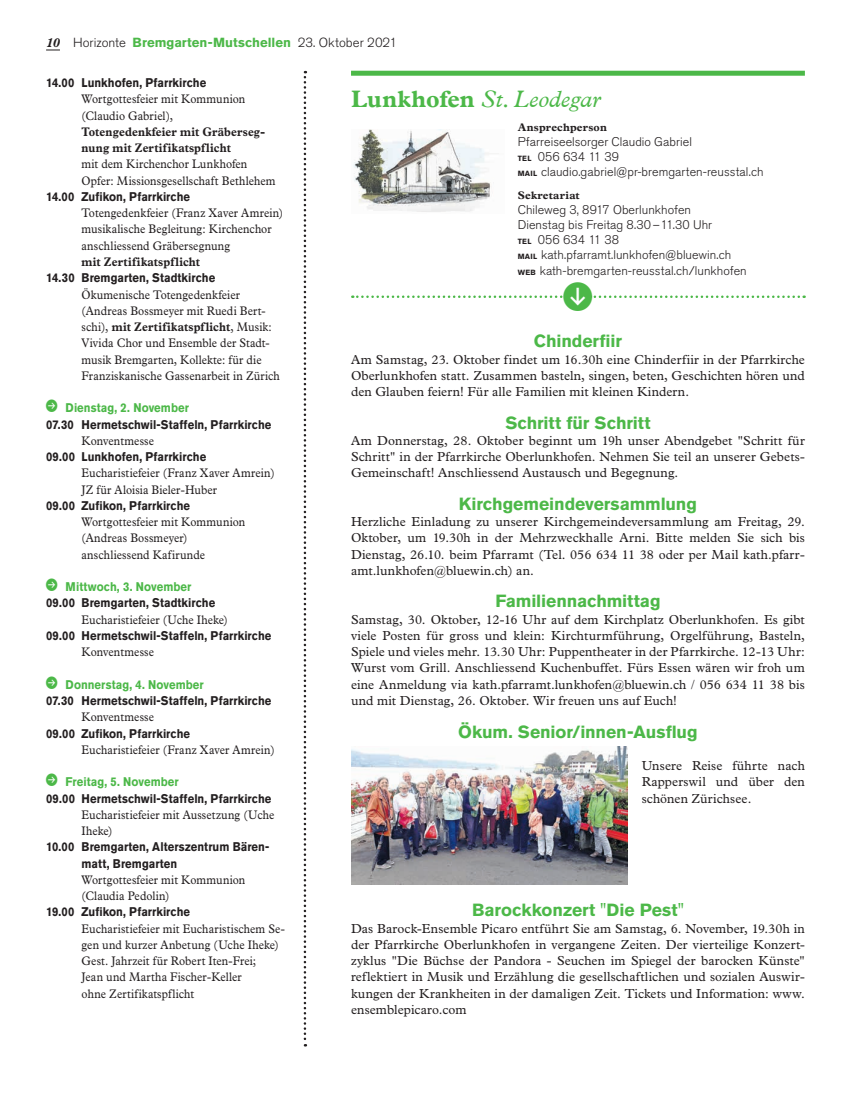
<style>
.page{position:relative;width:851px;height:1099px;background:#fff}
.page>*{position:absolute;margin:0;border:0;box-sizing:border-box;transform-origin:0 0}
.t1{font:italic 23.75px "Plantin MT Pro";letter-spacing:-.005em;color:#4cb848}
.t2{font:700 17.5px "Akzidenz Grotesk Pro";letter-spacing:-.005em;color:#4cb848}
.t3{font:13.12px/16.2px "Plantin Std";letter-spacing:.005em;color:#231f20;text-align:justify}
.t4{font:300 13.12px "Akzidenz Grotesk Pro";color:#231f20}
.t5{font:12.5px/16.2px "Plantin Std";letter-spacing:.01em;color:#231f20;scale:.9 1}
.t6{font:700 12.5px/16.2px "Akzidenz Grotesk Pro";letter-spacing:.005em;color:#231f20;scale:.9 1}
.t7{font:300 12.5px/15px "Akzidenz Grotesk Pro";letter-spacing:.005em;color:#231f20}
.t8{font:700 12.5px "Akzidenz Grotesk Pro";letter-spacing:.005em;color:#4cb848;scale:.9 1}
.t9{font:700 12.5px/16.2px "Plantin Std";letter-spacing:.01em;color:#231f20;scale:.9 1}
.t10{font:700 11px "Plantin MT Pro";letter-spacing:.015em;color:#231f20}
.s1{font-family:"Plantin Std";font-weight:700;font-style:italic}
.s2{font-weight:700;color:#4cb848}
.s3{font-weight:700}
.s4{font-weight:700;font-style:normal}
.s5{font-weight:700;font-size:7.5px}
</style>
<div class="page">
<svg style="left:46px;top:50px;width:14px;height:1px"></svg>
<svg style="left:303px;top:71px;width:3px;height:975px"></svg>
<img style="left:351px;top:746px;width:276px;height:138px">
<div style="left:351px;top:71px;width:453px;height:5px;background:#4cb848"></div>
<img style="left:353px;top:129px;width:146px;height:83px">
<svg style="left:352px;top:295px;width:452px;height:3px"></svg>
<p class="t4" style="left:46px;top:34px;width:352px"><span class="s1">10</span> Horizonte <span class="s2">Bremgarten-Mutschellen</span> 23. Oktober 2021</p>
<p class="t6" style="left:46px;top:74px;width:179px">14.00 Lunkhofen, Pfarrkirche</p>
<p class="t5" style="left:82px;top:91px;width:183px">Wortgottesfeier mit Kommunion (Claudio Gabriel),</p>
<p class="t9" style="left:82px;top:123px;width:205px">Totengedenkfeier mit Gräberseg&shy;nung mit Zertifikatspflicht</p>
<p class="t5" style="left:82px;top:156px;width:217px">mit dem Kirchenchor Lunkhofen<br>Opfer: Missionsgesellschaft Bethlehem</p>
<p class="t6" style="left:46px;top:188px;width:161px">14.00 Zufikon, Pfarrkirche</p>
<p class="t5" style="left:82px;top:205px;width:226px">Totengedenkfeier (Franz Xaver Amrein) musikalische Begleitung: Kirchenchor anschliessend Gräbersegnung</p>
<p class="t9" style="left:82px;top:253px;width:133px">mit Zertifikatspflicht</p>
<p class="t6" style="left:46px;top:269px;width:189px">14.30 Bremgarten, Stadtkirche</p>
<p class="t5" style="left:82px;top:286px;width:222px">Ökumenische Totengedenkfeier (Andreas Bossmeyer mit Ruedi Bert&shy;schi), <span class="s3">mit Zertifikatspflicht</span>, Musik:<br>Vivida Chor und Ensemble der Stadt&shy;musik Bremgarten, Kollekte: für die Franziskanische Gassenarbeit in Zürich</p>
<p class="t8" style="left:66px;top:400px;width:139px">Dienstag, 2. November</p>
<p class="t6" style="left:46px;top:416px;width:252px">07.30 Hermetschwil-Staffeln, Pfarrkirche</p>
<p class="t5" style="left:82px;top:432px;width:82px">Konventmesse</p>
<p class="t6" style="left:46px;top:448px;width:179px">09.00 Lunkhofen, Pfarrkirche</p>
<p class="t5" style="left:82px;top:465px;width:216px">Eucharistiefeier (Franz Xaver Amrein)<br>JZ für Aloisia Bieler-Huber</p>
<p class="t6" style="left:46px;top:497px;width:161px">09.00 Zufikon, Pfarrkirche</p>
<p class="t5" style="left:82px;top:514px;width:183px">Wortgottesfeier mit Kommunion (Andreas Bossmeyer) anschliessend Kafirunde</p>
<p class="t8" style="left:66px;top:578px;width:141px">Mittwoch, 3. November</p>
<p class="t6" style="left:46px;top:594px;width:189px">09.00 Bremgarten, Stadtkirche</p>
<p class="t5" style="left:82px;top:611px;width:164px">Eucharistiefeier (Uche Iheke)</p>
<p class="t6" style="left:46px;top:627px;width:252px">09.00 Hermetschwil-Staffeln, Pfarrkirche</p>
<p class="t5" style="left:82px;top:644px;width:82px">Konventmesse</p>
<p class="t8" style="left:66px;top:676px;width:155px">Donnerstag, 4. November</p>
<p class="t6" style="left:46px;top:692px;width:252px">07.30 Hermetschwil-Staffeln, Pfarrkirche</p>
<p class="t5" style="left:82px;top:709px;width:82px">Konventmesse</p>
<p class="t6" style="left:46px;top:724px;width:161px">09.00 Zufikon, Pfarrkirche</p>
<p class="t5" style="left:82px;top:741px;width:216px">Eucharistiefeier (Franz Xaver Amrein)</p>
<p class="t8" style="left:66px;top:773px;width:127px">Freitag, 5. November</p>
<p class="t6" style="left:46px;top:789px;width:252px">09.00 Hermetschwil-Staffeln, Pfarrkirche</p>
<p class="t5" style="left:82px;top:806px;width:216px">Eucharistiefeier mit Aussetzung (Uche<br>Iheke)</p>
<p class="t6" style="left:82px;top:838px;width:210px;text-indent:-35px">10.00 Bremgarten, Alterszentrum Bären&shy;matt, Bremgarten</p>
<p class="t5" style="left:82px;top:871px;width:183px">Wortgottesfeier mit Kommunion (Claudia Pedolin)</p>
<p class="t6" style="left:46px;top:903px;width:161px">19.00 Zufikon, Pfarrkirche</p>
<p class="t5" style="left:82px;top:920px;width:227px">Eucharistiefeier mit Eucharistischem Se&shy;gen und kurzer Anbetung (Uche Iheke)<br>Gest. Jahrzeit für Robert Iten-Frei;<br>Jean und Martha Fischer-Keller<br>ohne Zertifikatspflicht</p>
<h1 class="t1" style="left:351px;top:85px;width:251px"><span class="s4">Lunkhofen</span> St.Leodegar</h1>
<p class="t10" style="left:517px;top:120px;width:91px">Ansprechperson</p>
<p class="t7" style="left:517px;top:134px;width:247px">Pfarreiseelsorger Claudio Gabriel<br><span class="s5">TEL</span> 056 634 11 39<br><span class="s5">MAIL</span> claudio.gabriel@pr-bremgarten-reusstal.ch</p>
<p class="t10" style="left:517px;top:189px;width:64px">Sekretariat</p>
<p class="t7" style="left:517px;top:203px;width:230px">Chileweg 3, 8917 Oberlunkhofen<br>Dienstag bis Freitag 8.30–11.30 Uhr<br><span class="s5">TEL</span> 056 634 11 38<br><span class="s5">MAIL</span> kath.pfarramt.lunkhofen@bluewin.ch <span class="s5">WEB</span> kath-bremgarten-reusstal.ch/lunkhofen</p>
<h2 class="t2" style="left:534px;top:330px;width:89px">Chinderfiir</h2>
<p class="t3" style="left:351px;top:351px;width:455px">Am Samstag, 23. Oktober findet um 16.30h eine Chinderfiir in der Pfarrkirche Oberlunkhofen statt. Zusammen basteln, singen, beten, Geschichten hören und den Glauben feiern! Für alle Familien mit kleinen Kindern.</p>
<h2 class="t2" style="left:505px;top:411px;width:147px">Schritt für Schritt</h2>
<p class="t3" style="left:351px;top:432px;width:455px">Am Donnerstag, 28. Oktober beginnt um 19h unser Abendgebet "Schritt für Schritt" in der Pfarrkirche Oberlunkhofen. Nehmen Sie teil an unserer Gebets-Gemeinschaft! Anschliessend Austausch und Begegnung.</p>
<h2 class="t2" style="left:459px;top:492px;width:240px">Kirchgemeindeversammlung</h2>
<p class="t3" style="left:351px;top:513px;width:455px">Herzliche Einladung zu unserer Kirchgemeindeversammlung am Freitag, 29.<br>Oktober, um 19.30h in der Mehrzweckhalle Arni. Bitte melden Sie sich bis Dienstag, 26.10. beim Pfarramt (Tel. 056 634 11 38 oder per Mail kath.pfarr&shy;amt.lunkhofen@bluewin.ch) an.</p>
<h2 class="t2" style="left:495px;top:590px;width:167px">Familiennachmittag</h2>
<p class="t3" style="left:351px;top:611px;width:455px">Samstag, 30. Oktober, 12-16 Uhr auf dem Kirchplatz Oberlunkhofen. Es gibt viele Posten für gross und klein: Kirchturmführung, Orgelführung, Basteln, Spiele und vieles mehr. 13.30 Uhr: Puppentheater in der Pfarrkirche. 12-13 Uhr:<br>Wurst vom Grill. Anschliessend Kuchenbuffet. Fürs Essen wären wir froh um eine Anmeldung via kath.pfarramt.lunkhofen@bluewin.ch / 056 634 11 38 bis und mit Dienstag, 26. Oktober. Wir freuen uns auf Euch!</p>
<h2 class="t2" style="left:458px;top:720px;width:241px">Ökum. Senior/innen-Ausflug</h2>
<p class="t3" style="left:641px;top:757px;width:165px">Unsere Reise führte nach Rapperswil und über den schönen Zürichsee.</p>
<h2 class="t2" style="left:472px;top:898px;width:213px">Barockkonzert "Die Pest"</h2>
<p class="t3" style="left:351px;top:920px;width:455px">Das Barock-Ensemble Picaro entführt Sie am Samstag, 6. November, 19.30h in der Pfarrkirche Oberlunkhofen in vergangene Zeiten. Der vierteilige Konzert&shy;zyklus "Die Büchse der Pandora - Seuchen im Spiegel der barocken Künste" reflektiert in Musik und Erzählung die gesellschaftlichen und sozialen Auswir&shy;kungen der Krankheiten in der damaligen Zeit. Tickets und Information: www. ensemblepicaro.com</p>
</div>
